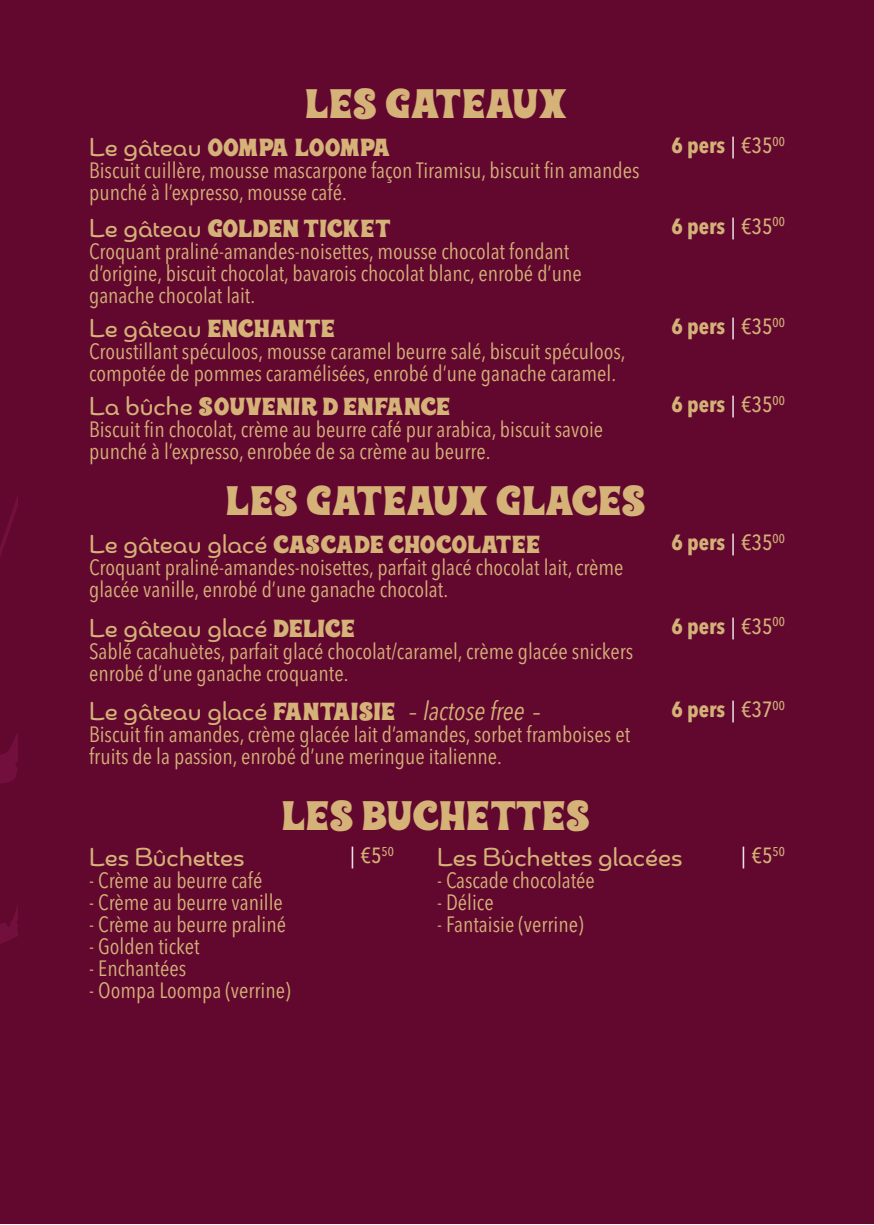
<style>
.page{position:relative;width:874px;height:1225px;background:#fff}
.page>*{position:absolute;margin:0;border:0;box-sizing:border-box;transform-origin:0 0}
.t1{font:40px "Wonderbar";letter-spacing:.005em;color:#d5b278}
.t2{font:26px "Chennai";color:#d5b278}
.t3{font:24px "Wonderbar";letter-spacing:.005em;color:#d5b278}
.t4{font:condensed 22px/22px "Avenir Next LT Pro";color:#d5b278}
.t5{font:700 condensed 21.8px "Avenir Next LT Pro";color:#d3b177}
.t6{font:500 condensed 21.8px "Avenir Next LT Pro";color:#d3b177}
.s1{font-family:"Chennai";font-size:26px}
.s2{font-family:"Wonderbar";font-size:24px}
.s3{font-family:"Avenir LT Std";font-weight:300;font-style:italic}
.s4{font-family:"Avenir Next LT Pro";font-style:italic;font-stretch:condensed}
.s5{font-weight:400;font-stretch:normal;color:#fff}
.s6{font-weight:500}
</style>
<div class="page">
<div style="left:0;top:0;width:873px;height:1223px;background:#62082f"></div>
<svg style="left:0;top:499px;width:17px;height:57px"></svg>
<svg style="left:0;top:735px;width:17px;height:209px"></svg>
<h1 class="t1" style="left:306px;top:73px;width:263px">LES GATEAUX</h1>
<p class="t3" style="left:89px;top:129px;width:303px"><span class="s1">Le gâteau</span> «OOMPA-LOOMPA</p>
<p class="t4" style="left:89px;top:159px;width:551px">Biscuit cuillère, mousse mascarpone façon Tiramisu, biscuit fin amandes punché à l’expresso, mousse café.</p>
<p class="t3" style="left:89px;top:210px;width:303px"><span class="s1">Le gâteau</span> «GOLDEN TICKET</p>
<p class="t4" style="left:89px;top:240px;width:494px">Croquant praliné-amandes-noisettes, mousse chocolat fondant d’origine, biscuit chocolat, bavarois chocolat blanc, enrobé d’une ganache chocolat lait.</p>
<p class="t3" style="left:89px;top:310px;width:248px"><span class="s1">Le gâteau</span> «ENCHANTE</p>
<p class="t4" style="left:89px;top:340px;width:538px">Croustillant spéculoos, mousse caramel beurre salé, biscuit spéculoos, compotée de pommes caramélisées, enrobé d’une ganache caramel.</p>
<p class="t3" style="left:89px;top:388px;width:363px"><span class="s1">La bûche</span> «SOUVENIR D ENFANCE</p>
<p class="t4" style="left:89px;top:418px;width:515px">Biscuit fin chocolat, crème au beurre café pur arabica, biscuit savoie punché à l’expresso, enrobée de sa crème au beurre.</p>
<h1 class="t1" style="left:227px;top:470px;width:421px">LES GATEAUX GLACES</h1>
<p class="t3" style="left:89px;top:526px;width:453px"><span class="s1">Le gâteau glacé</span> «CASCADE CHOCOLATEE</p>
<p class="t4" style="left:89px;top:556px;width:535px">Croquant praliné-amandes-noisettes, parfait glacé chocolat lait, crème glacée vanille, enrobé d’une ganache chocolat.</p>
<p class="t2" style="left:89px;top:611px;width:267px">Le gâteau glacé <span class="s2">«DELICE</span></p>
<p class="t4" style="left:89px;top:640px;width:545px">Sablé cacahuètes, parfait glacé chocolat/caramel, crème glacée snickers enrobé d’une ganache croquante.</p>
<p class="t2" style="left:89px;top:695px;width:452px">Le gâteau glacé <span class="s2">«FANTAISIE -</span><span class="s3">-</span> <span class="s4">lactose free</span> <span class="s3">-</span></p>
<p class="t4" style="left:89px;top:723px;width:542px">Biscuit fin amandes, crème glacée lait d’amandes, sorbet framboises et fruits de la passion, enrobé d’une meringue italienne.</p>
<h1 class="t1" style="left:282px;top:784px;width:310px">LES BUCHETTES</h1>
<p class="t5" style="left:671px;top:132px;width:115px">6 pers <span class="s5">|</span> <span class="s6">€35</span><sup>00</sup></p>
<p class="t5" style="left:671px;top:213px;width:115px">6 pers <span class="s5">|</span> <span class="s6">€35</span><sup>00</sup></p>
<p class="t5" style="left:671px;top:313px;width:115px">6 pers <span class="s5">|</span> <span class="s6">€35</span><sup>00</sup></p>
<p class="t5" style="left:671px;top:391px;width:115px">6 pers <span class="s5">|</span> <span class="s6">€35</span><sup>00</sup></p>
<p class="t5" style="left:671px;top:529px;width:115px">6 pers <span class="s5">|</span> <span class="s6">€35</span><sup>00</sup></p>
<p class="t5" style="left:671px;top:612px;width:115px">6 pers <span class="s5">|</span> <span class="s6">€35</span><sup>00</sup></p>
<p class="t5" style="left:671px;top:696px;width:115px">6 pers <span class="s5">|</span> <span class="s6">€37</span><sup>00</sup></p>
<p class="t2" style="left:89px;top:841px;width:157px">Les Bûchettes</p>
<p class="t4" style="left:89px;top:869px;width:175px">- Crème au beurre café</p>
<p class="t4" style="left:89px;top:891px;width:195px">- Crème au beurre vanille</p>
<p class="t4" style="left:89px;top:913px;width:198px">- Crème au beurre praliné</p>
<p class="t4" style="left:89px;top:935px;width:112px">- Golden ticket</p>
<p class="t4" style="left:89px;top:957px;width:99px">- Enchantées</p>
<p class="t4" style="left:89px;top:979px;width:203px">- Oompa Loompa (verrine)</p>
<p class="t6" style="left:350px;top:842px;width:45px"><span class="s5">|</span> €5<sup>50</sup></p>
<p class="t6" style="left:741px;top:842px;width:45px"><span class="s5">|</span> €5<sup>50</sup></p>
<p class="t2" style="left:437px;top:841px;width:247px">Les Bûchettes glacées</p>
<p class="t4" style="left:437px;top:869px;width:159px">- Cascade chocolatée</p>
<p class="t4" style="left:437px;top:891px;width:58px">- Délice</p>
<p class="t4" style="left:437px;top:913px;width:148px">- Fantaisie (verrine)</p>
</div>
